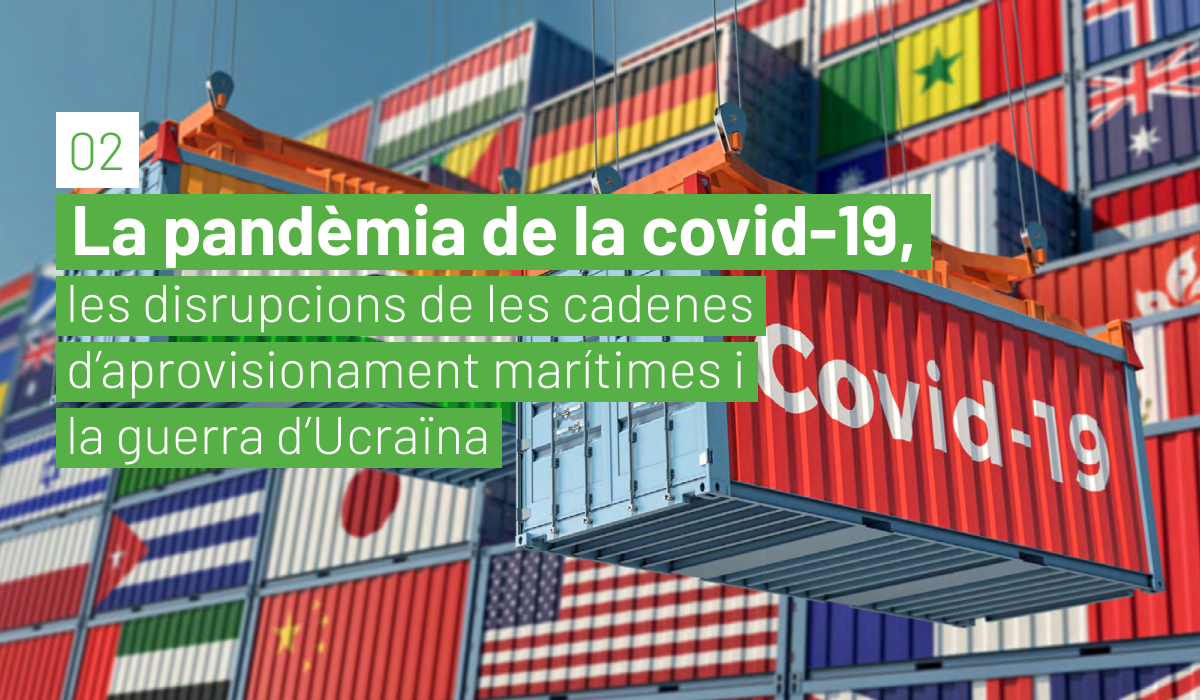
<style>
.page{position:relative;width:1200px;height:700px;background:#fff}
.page>*{position:absolute;margin:0;border:0;box-sizing:border-box;transform-origin:0 0}
.t1{font:700 70px "Barlow";color:#fff}
.t2{font:300 53px/66px "Barlow";color:#fff}
.t3{font:300 53px "Barlow";color:#57b045}
</style>
<div class="page">
<img style="left:0;top:0;width:1200px;height:700px">
<div style="left:56px;top:194px;width:875px;height:76px;background:#57b045"></div>
<div style="left:56px;top:112px;width:83px;height:76px;background:#fff"></div>
<div style="left:56px;top:276px;width:710px;height:60px;background:#57b045"></div>
<div style="left:56px;top:342px;width:702px;height:60px;background:#57b045"></div>
<div style="left:56px;top:408px;width:446px;height:60px;background:#57b045"></div>
<p class="t3" style="left:68px;top:118px;width:59px">02</p>
<h1 class="t1" style="left:71px;top:186px;width:847px">La pandèmia de la covid-19,</h1>
<p class="t2" style="left:66px;top:269px;width:690px">les disrupcions de les cadenes d’aprovisionament marítimes i la guerra d’Ucraïna</p>
</div>
